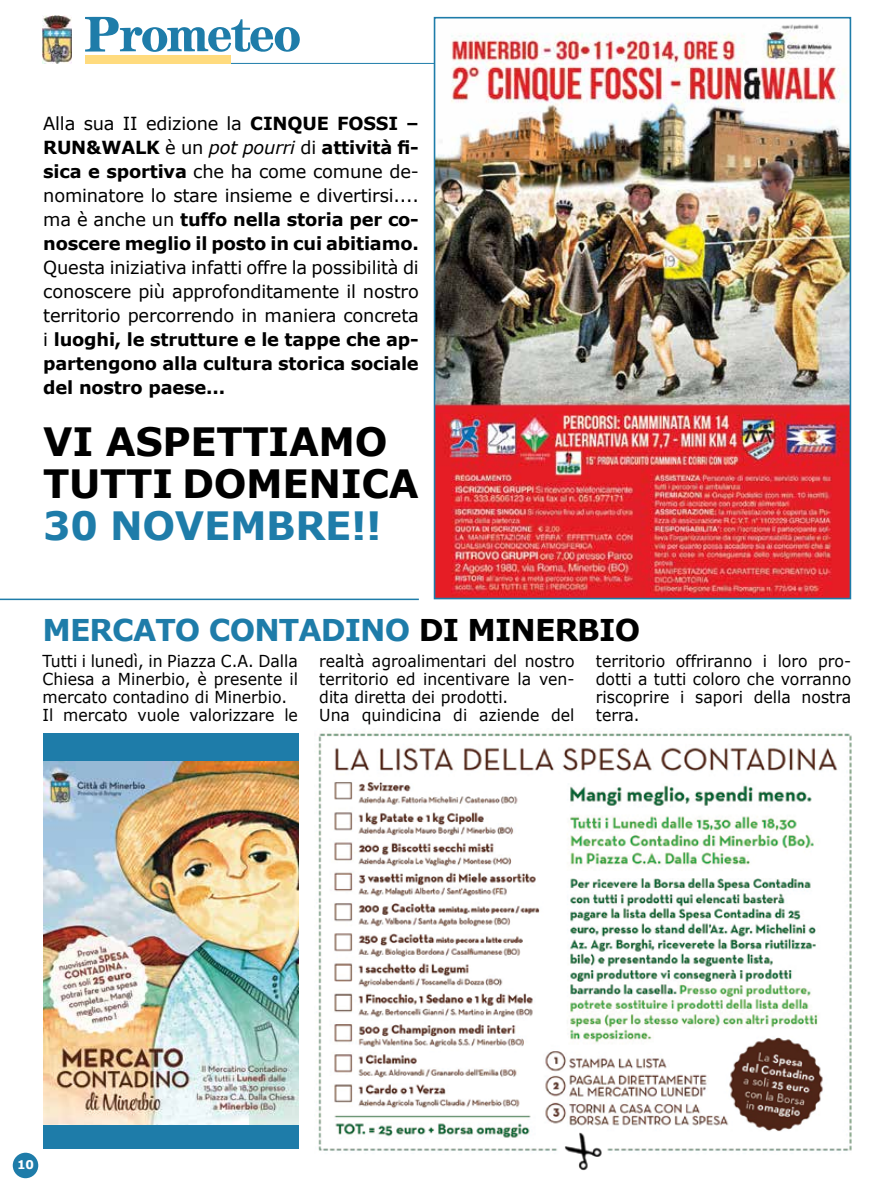
<style>
.page{position:relative;width:893px;height:1191px;background:#fff}
.page>*{position:absolute;margin:0;border:0;box-sizing:border-box;transform-origin:0 0}
.t1{font:700 39px/42px "Verdana";letter-spacing:-.01em;color:#000}
.t2{font:700 39px "Verdana";letter-spacing:-.01em;color:#1e7ca9}
.t3{font:700 30px "Verdana";letter-spacing:-.03em;color:#1e7ca9}
.t4{font:18px/24px "Verdana";letter-spacing:-.01em;color:#000;text-align:justify}
.t5{font:700 18px/24px "Verdana";letter-spacing:-.01em;color:#000;text-align:justify}
.t6{font:16.5px/18px "Verdana";color:#000;scale:.95 1}
.t7{font:700 12px "Verdana";color:#fff}
.s1{font-weight:400}
.s2{font-weight:400;font-style:italic}
.s3{font-weight:700}
.s4{color:#000}
</style>
<div class="page">
<hr style="left:85px;top:63px;width:765px;height:1px;background:#1e7ca9">
<svg style="left:85px;top:17px;width:215px;height:35px"></svg>
<div style="left:85px;top:55px;width:146px;height:9px;background:#ffdb7e"></div>
<img style="left:42px;top:16px;width:29px;height:47px">
<img style="left:318px;top:732px;width:534px;height:438px">
<div style="left:43px;top:733px;width:255px;height:415px;background:#1e7ca9"></div>
<img style="left:43px;top:761px;width:255px;height:363px">
<div style="left:309px;top:1165px;width:31px;height:26px;background:#fff"></div>
<img style="left:437px;top:24px;width:411px;height:572px">
<div style="left:434px;top:17px;width:417px;height:582px;border:2px solid #1e7ca9"></div>
<hr style="left:0;top:598px;width:419px;height:2px;background:#1e7ca9">
<div style="left:13px;top:1152px;width:25px;height:26px;background:#1e7ca9;border-radius:50%"></div>
<p class="t5" style="left:43px;top:110px;width:377px"><span class="s1">Alla sua II edizione la</span> CINQUE FOSSI – RUN&amp;WALK <span class="s1">è un</span> <span class="s2">pot pourri</span> <span class="s1">di</span> attività fi&shy;sica e sportiva <span class="s1">che ha come comune de&shy;nominatore lo stare insieme e divertirsi.... ma è anche un</span> tuffo nella storia per co&shy;noscere meglio il posto in cui abitiamo.</p>
<p class="t4" style="left:43px;top:254px;width:377px">Questa iniziativa infatti offre la possibilità di conoscere più approfonditamente il nostro territorio percorrendo in maniera concreta i <span class="s3">luoghi, le strutture e le tappe che ap&shy;partengono alla cultura storica sociale del nostro paese...</span></p>
<h1 class="t1" style="left:43px;top:419px;width:377px">VI ASPETTIAMO<br>TUTTI DOMENICA</h1>
<h1 class="t2" style="left:43px;top:501px;width:340px">30 NOVEMBRE!!</h1>
<h2 class="t3" style="left:43px;top:611px;width:599px">MERCATO CONTADINO <span class="s4">DI MINERBIO</span></h2>
<p class="t6" style="left:43px;top:651px;width:270px">Tutti i lunedì, in Piazza C.A. Dalla<br>Chiesa a Minerbio, è presente il mercato contadino di Minerbio.<br>Il mercato vuole valorizzare le</p>
<p class="t6" style="left:319px;top:651px;width:270px">realtà agroalimentari del nostro territorio ed incentivare la ven&shy;dita diretta dei prodotti.<br>Una quindicina di aziende del</p>
<p class="t6" style="left:596px;top:651px;width:270px;text-align:justify">territorio offriranno i loro pro&shy;dotti a tutti coloro che vorranno riscoprire i sapori della nostra terra.</p>
<p class="t7" style="left:17px;top:1157px;width:18px">10</p>
</div>
